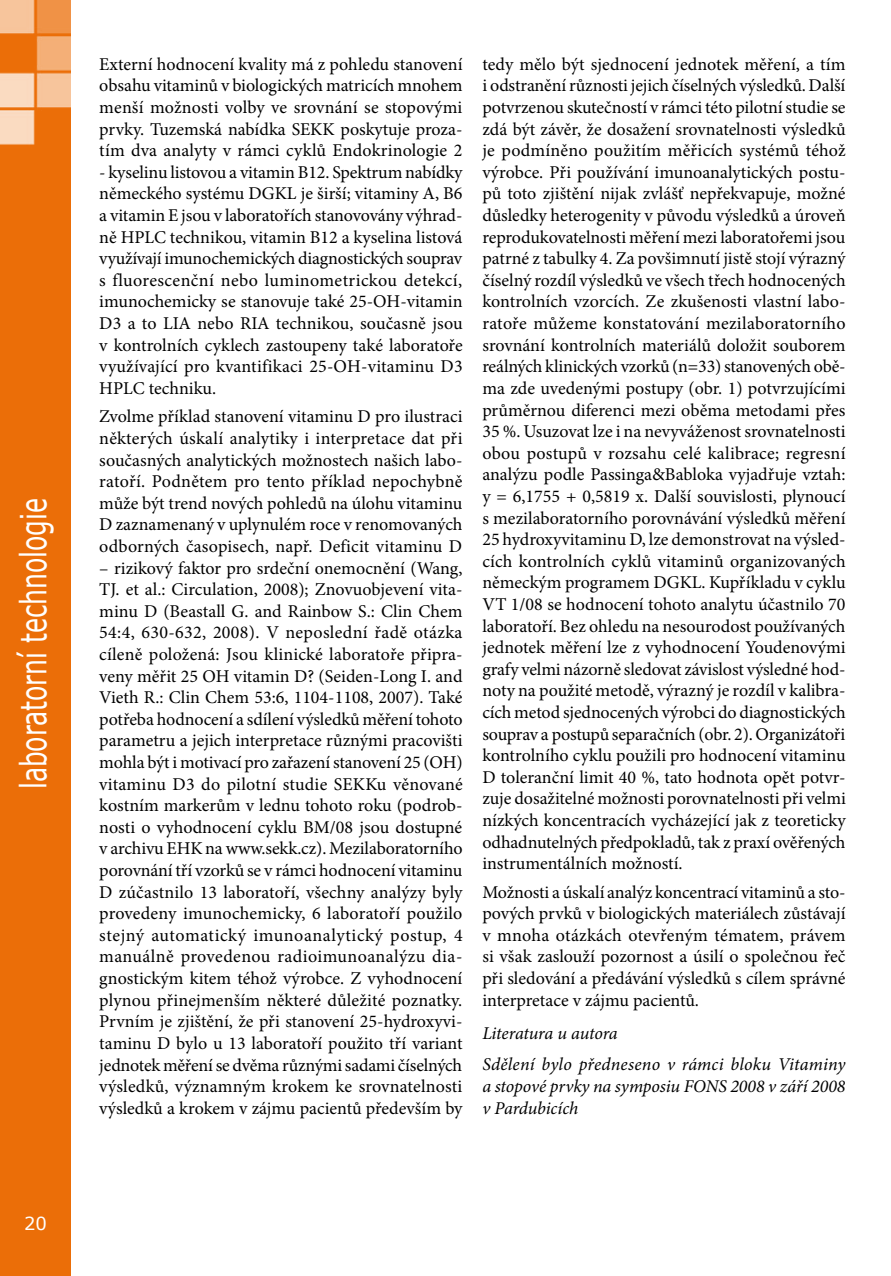
<style>
.page{position:relative;width:891px;height:1276px;background:#fff}
.page>*{position:absolute;margin:0;border:0;box-sizing:border-box;transform-origin:0 0}
.t1{font:36px "Verdana";color:#fff;scale:.7 1}
.n_základní_text{font:18px/21.6px "Minion Pro";color:#000;text-align:justify}
.n_základní_text-2{font:italic 18px/21.6px "Minion Pro";letter-spacing:-.01em;color:#000;text-align:justify}
.t2{font:18px "Verdana";color:#fff}
</style>
<div class="page">
<img style="left:0;top:0;width:71px;height:1276px">
<h1 class="t1" style="left:10px;top:789px;width:418px;rotate:-90deg">laboratorní technologie</h1>
<p class="t2" style="left:24px;top:1211px;width:24px">20</p>
<p class="n_základní_text" style="left:99px;top:53px;width:364px">Externí hodnocení kvality má z pohledu stanovení obsahu vitaminů v biologických matricích mnohem menší možnosti volby ve srovnání se stopovými prvky. Tuzemská nabídka SEKK poskytuje proza&shy;tím dva analyty v rámci cyklů Endokrinologie 2</p>
<p class="n_základní_text" style="left:99px;top:161px;width:365px">- kyselinu listovou a vitamin B12. Spektrum nabídky německého systému DGKL je širší; vitaminy A, B6 a vitamin E jsou v laboratořích stanovovány výhrad&shy;ně HPLC technikou, vitamin B12 a kyselina listová využívají imunochemických diagnostických souprav s fluorescenční nebo luminometrickou detekcí, imunochemicky se stanovuje také 25-OH-vitamin D3 a to LIA nebo RIA technikou, současně jsou v kontrolních cyklech zastoupeny také laboratoře využívající pro kvantifikaci 25-OH-vitaminu D3<br>HPLC techniku.</p>
<p class="n_základní_text" style="left:99px;top:406px;width:364px">Zvolme příklad stanovení vitaminu D pro ilustraci některých úskalí analytiky i interpretace dat při současných analytických možnostech našich labo&shy;ratoří. Podnětem pro tento příklad nepochybně může být trend nových pohledů na úlohu vitaminu D zaznamenaný v uplynulém roce v renomovaných odborných časopisech, např. Deficit vitaminu D</p>
<p class="n_základní_text" style="left:99px;top:557px;width:365px">– rizikový faktor pro srdeční onemocnění (Wang, TJ. et al.: Circulation, 2008); Znovuobjevení vita&shy;minu D (Beastall G. and Rainbow S.: Clin Chem 54:4, 630-632, 2008). V neposlední řadě otázka cíleně položená: Jsou klinické laboratoře připra&shy;veny měřit 25 OH vitamin D? (Seiden-Long I. and Vieth R.: Clin Chem 53:6, 1104-1108, 2007). Také potřeba hodnocení a sdílení výsledků měření tohoto parametru a jejich interpretace různými pracovišti mohla být i motivací pro zařazení stanovení 25 (OH) vitaminu D3 do pilotní studie SEKKu věnované kostním markerům v lednu tohoto roku (podrob&shy;nosti o vyhodnocení cyklu BM/08 jsou dostupné v archivu EHK na www.sekk.cz). Mezilaboratorního porovnání tří vzorků se v rámci hodnocení vitaminu D zúčastnilo 13 laboratoří, všechny analýzy byly provedeny imunochemicky, 6 laboratoří použilo stejný automatický imunoanalytický postup, 4 manuálně provedenou radioimunoanalýzu dia&shy;gnostickým kitem téhož výrobce. Z vyhodnocení plynou přinejmenším některé důležité poznatky.<br>Prvním je zjištění, že při stanovení 25-hydroxyvi&shy;taminu D bylo u 13 laboratoří použito tří variant jednotek měření se dvěma různými sadami číselných výsledků, významným krokem ke srovnatelnosti výsledků a krokem v zájmu pacientů především by</p>
<p class="n_základní_text" style="left:482px;top:53px;width:365px">tedy mělo být sjednocení jednotek měření, a tím i odstranění různosti jejich číselných výsledků. Další potvrzenou skutečností v rámci této pilotní studie se zdá být závěr, že dosažení srovnatelnosti výsledků je podmíněno použitím měřicích systémů téhož výrobce. Při používání imunoanalytických postu&shy;pů toto zjištění nijak zvlášť nepřekvapuje, možné důsledky heterogenity v původu výsledků a úroveň reprodukovatelnosti měření mezi laboratořemi jsou patrné z tabulky 4. Za povšimnutí jistě stojí výrazný číselný rozdíl výsledků ve všech třech hodnocených kontrolních vzorcích. Ze zkušenosti vlastní labo&shy;ratoře můžeme konstatování mezilaboratorního srovnání kontrolních materiálů doložit souborem reálných klinických vzorků (n=33) stanovených obě&shy;ma zde uvedenými postupy (obr. 1) potvrzujícími průměrnou diferenci mezi oběma metodami přes 35 %. Usuzovat lze i na nevyváženost srovnatelnosti obou postupů v rozsahu celé kalibrace; regresní analýzu podle Passinga&amp;Babloka vyjadřuje vztah: y = 6,1755 + 0,5819 x. Další souvislosti, plynoucí s mezilaboratorního porovnávání výsledků měření 25 hydroxyvitaminu D, lze demonstrovat na výsled&shy;cích kontrolních cyklů vitaminů organizovaných německým programem DGKL. Kupříkladu v cyklu VT 1/08 se hodnocení tohoto analytu účastnilo 70 laboratoří. Bez ohledu na nesourodost používaných jednotek měření lze z vyhodnocení Youdenovými grafy velmi názorně sledovat závislost výsledné hod&shy;noty na použité metodě, výrazný je rozdíl v kalibra&shy;cích metod sjednocených výrobci do diagnostických souprav a postupů separačních (obr. 2). Organizátoři kontrolního cyklu použili pro hodnocení vitaminu D toleranční limit 40 %, tato hodnota opět potvr&shy;zuje dosažitelné možnosti porovnatelnosti při velmi nízkých koncentracích vycházející jak z teoreticky odhadnutelných předpokladů, tak z praxí ověřených instrumentálních možností.</p>
<p class="n_základní_text" style="left:482px;top:881px;width:364px">Možnosti a úskalí analýz koncentrací vitaminů a sto&shy;pových prvků v biologických materiálech zůstávají v mnoha otázkách otevřeným tématem, právem si však zaslouží pozornost a úsilí o společnou řeč při sledování a předávání výsledků s cílem správné interpretace v zájmu pacientů.</p>
<p class="n_základní_text-2" style="left:482px;top:1022px;width:137px">Literatura u autora</p>
<p class="n_základní_text-2" style="left:482px;top:1054px;width:364px">Sdělení bylo předneseno v rámci bloku Vitaminy a stopové prvky na symposiu FONS 2008 v září 2008 v Pardubicích</p>
</div>
